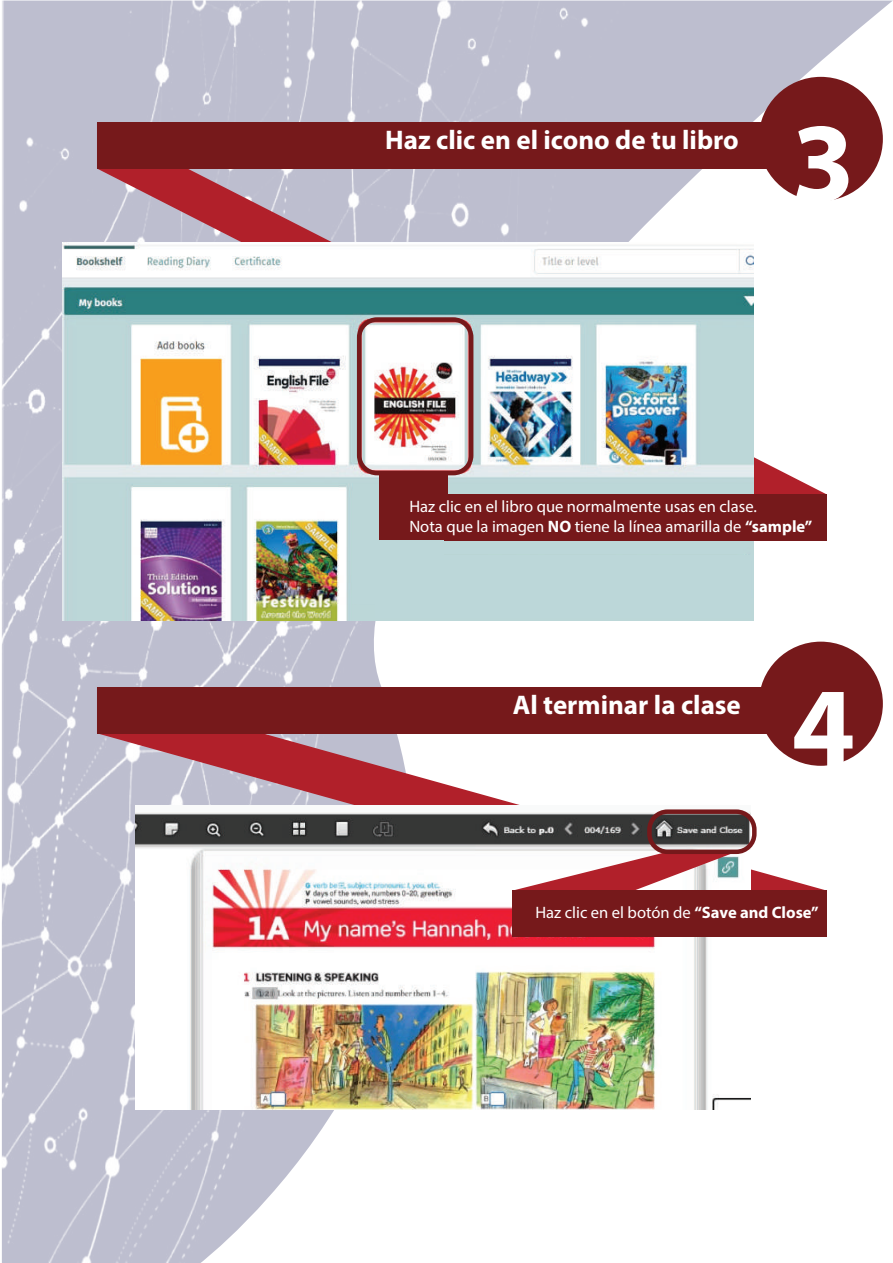
<style>
.page{position:relative;width:893px;height:1263px;background:#fff}
.page>*{position:absolute;margin:0;border:0;box-sizing:border-box;transform-origin:0 0}
.t1{font:700 114.15px "Myriad Pro";color:#fff}
.t2{font:700 27px "Myriad Pro";color:#fff}
.t3{font:16.5px/19.8px "Myriad Pro";color:#fff}
.s1{font-weight:700}
</style>
<div class="page">
<img style="left:2px;top:0;width:891px;height:1263px">
<svg style="left:97px;top:168px;width:730px;height:326px;fill:#bdbecf"></svg>
<div style="left:97px;top:122px;width:729px;height:46px;background:#76191b"></div>
<div style="left:759px;top:77px;width:124px;height:124px;background:#76191b;border-radius:50%"></div>
<img style="left:63px;top:242px;width:691px;height:379px">
<div style="left:380px;top:494px;width:447px;height:46px;background:#76191b"></div>
<div style="left:380px;top:474px;width:68px;height:22px;background:#76191b"></div>
<div style="left:357px;top:317px;width:116px;height:158px;border:4px solid #76191b;border-radius:18px"></div>
<div style="left:352px;top:541px;width:92px;height:63px;background:#bcd7d9"></div>
<svg style="left:97px;top:733px;width:730px;height:204px"></svg>
<div style="left:97px;top:687px;width:729px;height:46px;background:#76191b"></div>
<div style="left:759px;top:642px;width:124px;height:124px;background:#76191b;border-radius:50%"></div>
<img style="left:135px;top:805px;width:616px;height:305px">
<svg style="left:512px;top:852px;width:224px;height:39px"></svg>
<div style="left:512px;top:891px;width:315px;height:46px;background:#76191b"></div>
<div style="left:647px;top:809px;width:110px;height:45px;border:4px solid #76191b;border-radius:18px"></div>
<div style="left:375px;top:555px;width:376px;height:63px;background:#bcd7d9"></div>
<h2 class="t2" style="left:385px;top:123px;width:355px">Haz clic en el icono de tu libro</h2>
<h1 class="t1" style="left:792px;top:89px;width:65px">3</h1>
<p class="t3" style="left:409px;top:496px;width:404px">Haz clic en el libro que normalmente usas en clase.<br>Nota que la imagen <span class="s1">NO</span> tiene la línea amarilla de <span class="s1">“sample”</span></p>
<h2 class="t2" style="left:513px;top:687px;width:230px">Al terminar la clase</h2>
<h1 class="t1" style="left:792px;top:653px;width:65px">4</h1>
<p class="t3" style="left:535px;top:902px;width:285px">Haz clic en el botón de <span class="s1">“Save and Close”</span></p>
</div>
